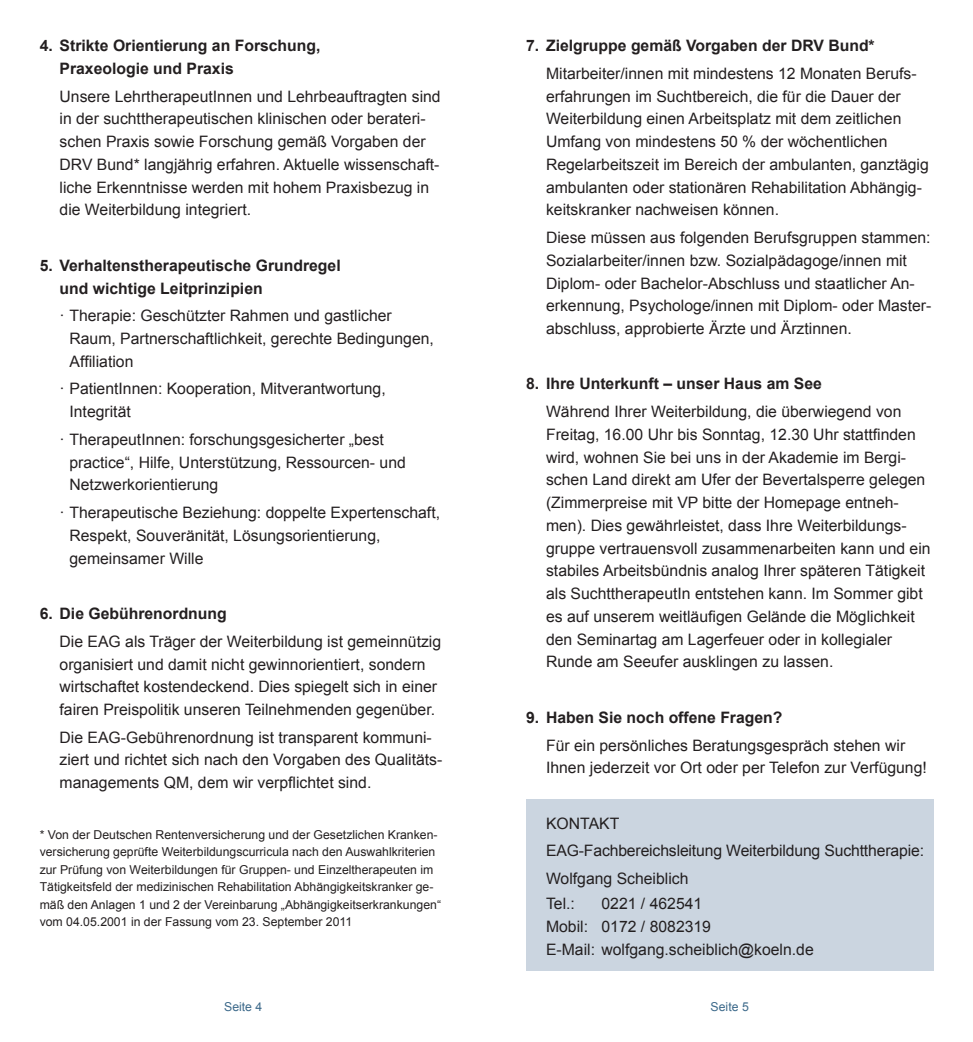
<style>
.page{position:relative;width:973px;height:1042px;background:#fff}
.page>*{position:absolute;margin:0;border:0;box-sizing:border-box;transform-origin:0 0}
.t1{font:15.75px/22.8px "Arial";color:#231f20}
.t2{font:700 15.75px/22.8px "Arial";color:#231f20}
.t3{font:12.25px/17.5px "Arial";color:#231f20}
.t4{font:12.25px "Arial";color:#3c698a}
</style>
<div class="page">
<div style="left:526px;top:799px;width:407px;height:171px;background:#cbd5e0"></div>
<p class="t2" style="left:60px;top:35px;width:262px;text-indent:-20px">4. Strikte Orientierung an Forschung,<br>Praxeologie und Praxis</p>
<p class="t1" style="left:60px;top:85px;width:382px">Unsere LehrtherapeutInnen und Lehrbeauftragten sind in der suchttherapeutischen klinischen oder berateri&shy;schen Praxis sowie Forschung gemäß Vorgaben der DRV Bund* langjährig erfahren. Aktuelle wissenschaft&shy;liche Erkenntnisse werden mit hohem Praxisbezug in die Weiterbildung integriert.</p>
<p class="t2" style="left:60px;top:254px;width:282px;text-indent:-20px">5. Verhaltenstherapeutische Grundregel und wichtige Leitprinzipien</p>
<p class="t1" style="left:69px;top:304px;width:366px;text-indent:-10px">· Therapie: Geschützter Rahmen und gastlicher<br>Raum, Partnerschaftlichkeit, gerechte Bedingungen,<br>Affiliation</p>
<p class="t1" style="left:69px;top:378px;width:318px;text-indent:-10px">· PatientInnen: Kooperation, Mitverantwortung,<br>Integrität</p>
<p class="t1" style="left:69px;top:428px;width:338px;text-indent:-10px">· TherapeutInnen: forschungsgesicherter „best practice“, Hilfe, Unterstützung, Ressourcen- und<br>Netzwerkorientierung</p>
<p class="t1" style="left:69px;top:501px;width:372px;text-indent:-10px">· Therapeutische Beziehung: doppelte Expertenschaft,<br>Respekt, Souveränität, Lösungsorientierung, gemeinsamer Wille</p>
<p class="t2" style="left:40px;top:602px;width:188px">6. Die Gebührenordnung</p>
<p class="t1" style="left:60px;top:630px;width:383px">Die EAG als Träger der Weiterbildung ist gemeinnützig organisiert und damit nicht gewinnorientiert, sondern wirtschaftet kostendeckend. Dies spiegelt sich in einer fairen Preispolitik unseren Teilnehmenden gegenüber.</p>
<p class="t1" style="left:60px;top:726px;width:384px">Die EAG-Gebührenordnung ist transparent kommuni&shy;ziert und richtet sich nach den Vorgaben des Qualitäts&shy;managements QM, dem wir verpflichtet sind.</p>
<p class="t3" style="left:40px;top:825px;width:403px">* Von der Deutschen Rentenversicherung und der Gesetzlichen Kranken&shy;versicherung geprüfte Weiterbildungscurricula nach den Auswahlkriterien zur Prüfung von Weiterbildungen für Gruppen- und Einzeltherapeuten im Tätigkeitsfeld der medizinischen Rehabilitation Abhängigkeitskranker ge&shy;mäß den Anlagen 1 und 2 der Vereinbarung „Abhängigkeitserkrankungen“ vom 04.05.2001 in der Fassung vom 23. September 2011</p>
<p class="t2" style="left:526px;top:35px;width:350px">7. Zielgruppe gemäß Vorgaben der DRV Bund*</p>
<p class="t1" style="left:546px;top:62px;width:384px">Mitarbeiter/innen mit mindestens 12 Monaten Berufs&shy;erfahrungen im Suchtbereich, die für die Dauer der Weiterbildung einen Arbeitsplatz mit dem zeitlichen Umfang von mindestens 50 % der wöchentlichen Regelarbeitszeit im Bereich der ambulanten, ganztägig ambulanten oder stationären Rehabilitation Abhängig&shy;keitskranker nachweisen können.</p>
<p class="t1" style="left:546px;top:226px;width:387px">Diese müssen aus folgenden Berufsgruppen stammen:<br>Sozialarbeiter/innen bzw. Sozialpädagoge/innen mit Diplom- oder Bachelor-Abschluss und staatlicher An&shy;erkennung, Psychologe/innen mit Diplom- oder Master&shy;abschluss, approbierte Ärzte und Ärztinnen.</p>
<p class="t2" style="left:526px;top:373px;width:297px">8. Ihre Unterkunft – unser Haus am See</p>
<p class="t1" style="left:546px;top:400px;width:386px">Während Ihrer Weiterbildung, die überwiegend von Freitag, 16.00 Uhr bis Sonntag, 12.30 Uhr stattfinden wird, wohnen Sie bei uns in der Akademie im Bergi&shy;schen Land direkt am Ufer der Bevertalsperre gelegen (Zimmerpreise mit VP bitte der Homepage entneh&shy;men). Dies gewährleistet, dass Ihre Weiterbildungs&shy;gruppe vertrauensvoll zusammenarbeiten kann und ein stabiles Arbeitsbündnis analog Ihrer späteren Tätigkeit als SuchttherapeutIn entstehen kann. Im Sommer gibt es auf unserem weitläufigen Gelände die Möglichkeit den Seminartag am Lagerfeuer oder in kollegialer Runde am Seeufer ausklingen zu lassen.</p>
<p class="t2" style="left:526px;top:706px;width:258px">9. Haben Sie noch offene Fragen?</p>
<p class="t1" style="left:546px;top:734px;width:382px">Für ein persönliches Beratungsgespräch stehen wir<br>Ihnen jederzeit vor Ort oder per Telefon zur Verfügung!</p>
<p class="t1" style="left:546px;top:809px;width:379px;line-height:27.7px">KONTAKT<br>EAG-Fachbereichsleitung Weiterbildung Suchttherapie:<br>Wolfgang Scheiblich</p>
<p class="t1" style="left:546px;top:892px;width:30px">Tel.:</p>
<p class="t1" style="left:546px;top:892px;width:269px;text-indent:55px">0221 / 462541<br>Mobil: 0172 / 8082319<br>E-Mail: wolfgang.scheiblich@koeln.de</p>
<p class="t4" style="left:224px;top:999px;width:40px">Seite 4</p>
<p class="t4" style="left:710px;top:999px;width:40px">Seite 5</p>
</div>
